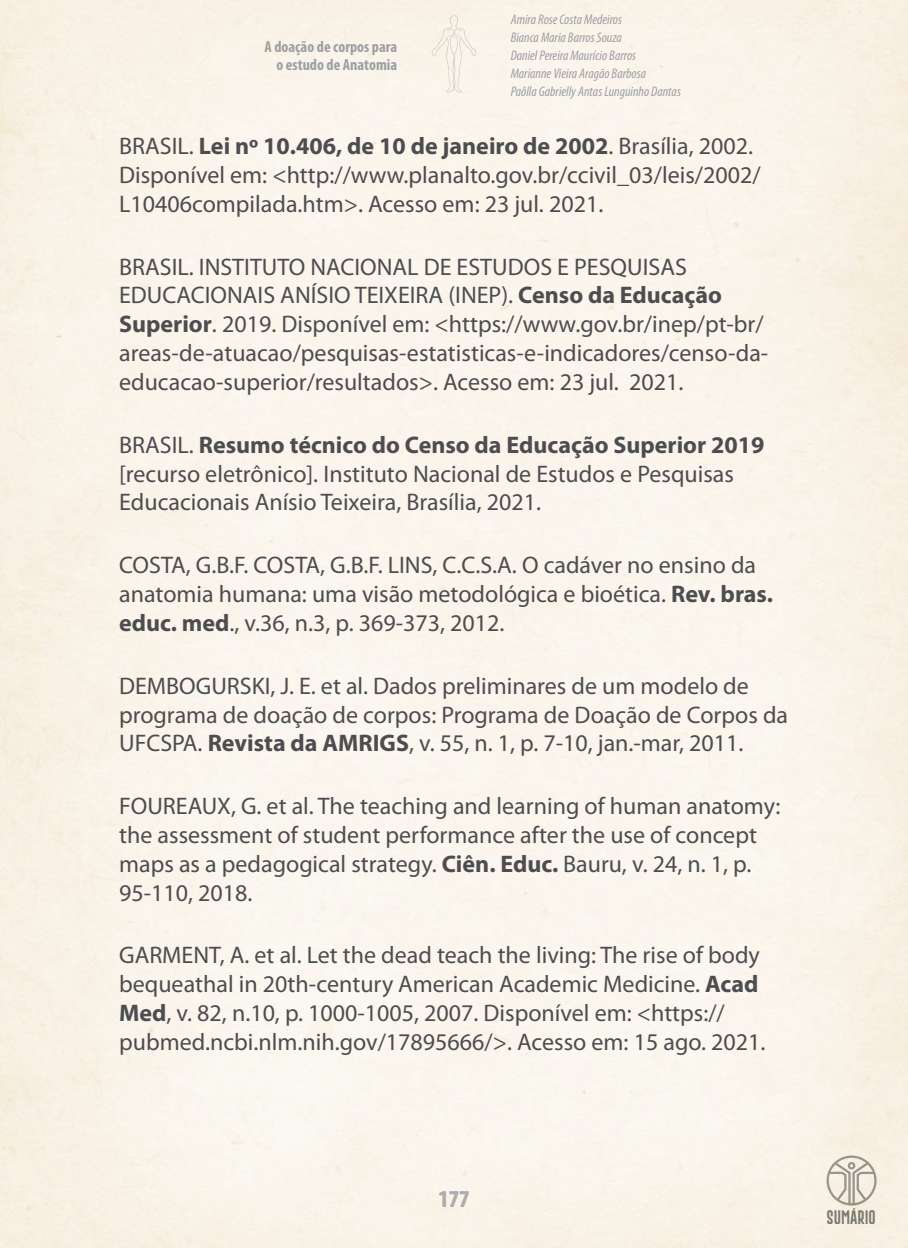
<style>
.page{position:relative;width:908px;height:1248px;background:#fff}
.page>*{position:absolute;margin:0;border:0;box-sizing:border-box;transform-origin:0 0}
.t1{font:24px/28.8px "Myriad Pro";color:#4d4d4f}
.t2{font:700 condensed 24px "Myriad Pro";color:#abadaf}
.t3{font:700 condensed 16px/18px "Myriad Pro";color:#9d9fa2;text-align:right}
.t4{font:14.2px "Gobold Extra 2";color:#7f8283}
.t5{font:italic condensed 14px/18px "Myriad Pro";color:#9d9fa2}
.s1{font-weight:700}
</style>
<div class="page">
<svg style="left:826px;top:1155px;width:50px;height:50px;background:#d9d3c7"></svg>
<svg style="left:431px;top:15px;width:45px;height:78px;background:#f5f0e5"></svg>
<p class="t3" style="left:264px;top:37px;width:134px">A doação de corpos para o estudo de Anatomia</p>
<p class="t5" style="left:510px;top:10px;width:172px">Amira Rose Costa Medeiros<br>Bianca Maria Barros Souza<br>Daniel Pereira Maurício Barros<br>Marianne Vieira Aragão Barbosa<br>Paôlla Gabrielly Antas Lunguinho Dantas</p>
<p class="t1" style="left:119px;top:131px;width:642px">BRASIL. <span class="s1">Lei nº 10.406, de 10 de janeiro de 2002</span>. Brasília, 2002.<br>Disponível em: &lt;http://www.planalto.gov.br/ccivil_03/leis/2002/<br>L10406compilada.htm&gt;. Acesso em: 23 jul. 2021.</p>
<p class="t1" style="left:119px;top:252px;width:650px">BRASIL. INSTITUTO NACIONAL DE ESTUDOS E PESQUISAS EDUCACIONAIS ANÍSIO TEIXEIRA (INEP). <span class="s1">Censo da Educação Superior</span>. 2019. Disponível em: &lt;https://www.gov.br/inep/pt-br/ areas-de-atuacao/pesquisas-estatisticas-e-indicadores/censo-da&shy;educacao-superior/resultados&gt;. Acesso em: 23 jul. 2021.</p>
<p class="t1" style="left:119px;top:430px;width:646px">BRASIL. <span class="s1">Resumo técnico do Censo da Educação Superior 2019 </span>[recurso eletrônico]. Instituto Nacional de Estudos e Pesquisas<br>Educacionais Anísio Teixeira, Brasília, 2021.</p>
<p class="t1" style="left:119px;top:550px;width:655px">COSTA, G.B.F. COSTA, G.B.F. LINS, C.C.S.A. O cadáver no ensino da anatomia humana: uma visão metodológica e bioética. <span class="s1">Rev. bras. educ. med</span>., v.36, n.3, p. 369-373, 2012.</p>
<p class="t1" style="left:119px;top:670px;width:670px">DEMBOGURSKI, J. E. et al. Dados preliminares de um modelo de programa de doação de corpos: Programa de Doação de Corpos da<br>UFCSPA. <span class="s1">Revista da AMRIGS</span>, v. 55, n. 1, p. 7-10, jan.-mar, 2011.</p>
<p class="t1" style="left:119px;top:791px;width:662px">FOUREAUX, G. et al. The teaching and learning of human anatomy: the assessment of student performance after the use of concept maps as a pedagogical strategy. <span class="s1">Ciên. Educ.</span> Bauru, v. 24, n. 1, p.<br>95-110, 2018.</p>
<p class="t1" style="left:119px;top:940px;width:647px">GARMENT, A. et al. Let the dead teach the living: The rise of body bequeathal in 20th-century American Academic Medicine. <span class="s1">Acad Med</span>, v. 82, n.10, p. 1000-1005, 2007. Disponível em: &lt;https:// pubmed.ncbi.nlm.nih.gov/17895666/&gt;. Acesso em: 15 ago. 2021.</p>
<p class="t2" style="left:438px;top:1183px;width:32px">177</p>
<p class="t4" style="left:826px;top:1207px;width:51px">SUMÁRIO</p>
</div>
